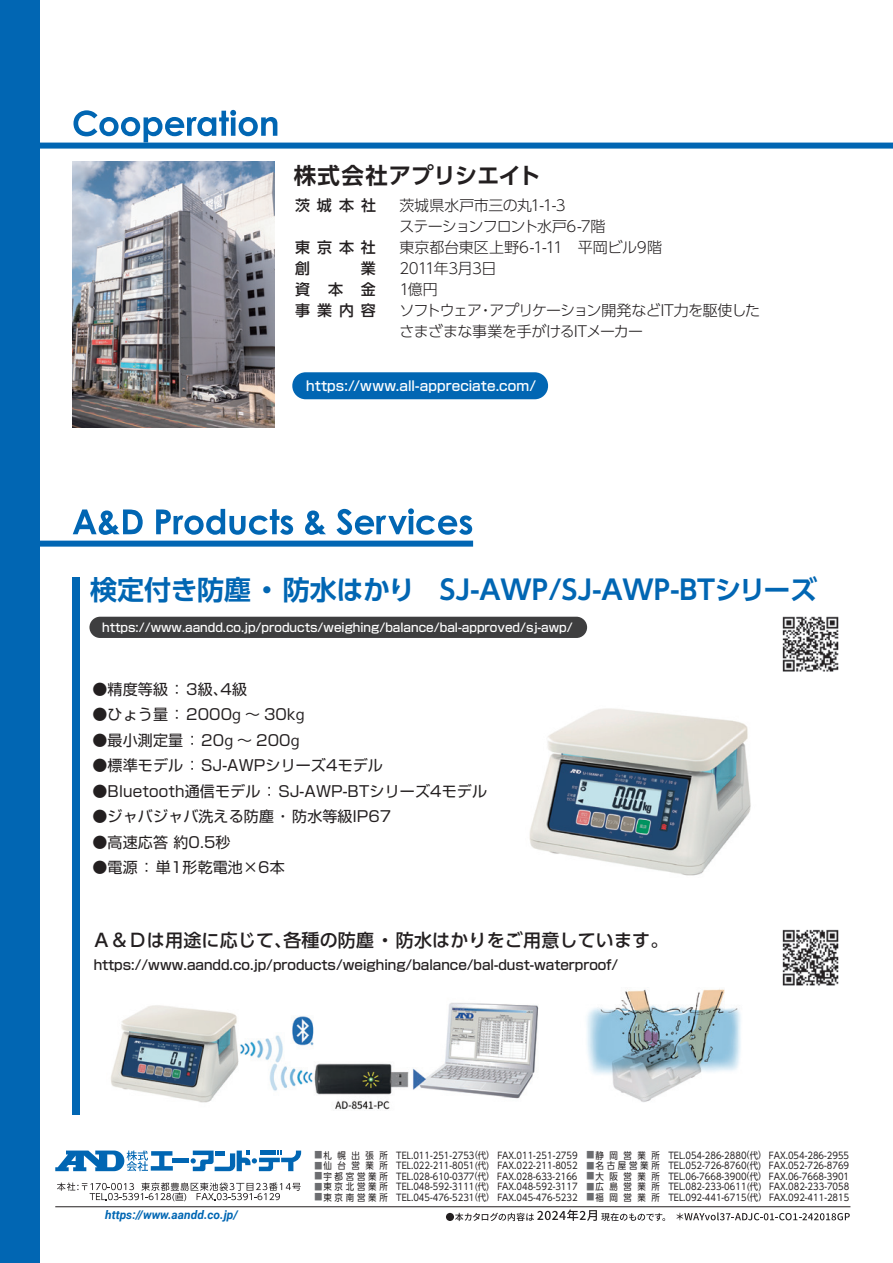
<style>
.page{position:relative;width:893px;height:1263px;background:#fff}
.page>*{position:absolute;margin:0;border:0;box-sizing:border-box;transform-origin:0 0}
.t1{font:700 27px "UD Shin Go Pro De";color:#0166b3}
.t2{font:700 22.5px "UD Shin Go Pro De";color:#231f20}
.t3{font:500 18px "UD Shin Go Pro";letter-spacing:.01em;color:#231f20}
.t4{font:15px "Shin Go Pro";letter-spacing:.01em;color:#231f20}
.t5{font:300 15px/21px "UD Shin Go Pro";letter-spacing:-.035em;color:#231f20}
.t6{font:500 15px/21px "UD Shin Go Pro";letter-spacing:.465em;color:#231f20}
.t7{font:500 13.5px "Shin Go Pro";color:#231f20}
.t8{font:500 13.5px "Shin Go Pro";letter-spacing:.01em;color:#fff}
.t9{font:500 12px "Shin Go Pro";color:#fff}
.t10{font:italic 700 12px "Roboto";color:#0166b3}
.t11{font:9.3px "UD Shin Go Pro";color:#231f20;scale:.91 1}
.s1{font-family:"Koz Go Pro"}
.s2{font-size:8.7px;color:#6c6d70}
</style>
<div class="page">
<div style="left:0;top:143px;width:893px;height:6px;background:#0166b3"></div>
<div style="left:0;top:541px;width:473px;height:6px;background:#0166b3"></div>
<div style="left:0;top:0;width:39px;height:1263px;background:#0166b3"></div>
<svg style="left:57px;top:1182px;width:244px;height:19px"></svg>
<hr style="left:55px;top:1206px;width:795px;height:1px;background:#231f20">
<div style="left:173px;top:1158px;width:16px;height:5px;background:#0166b3"></div>
<svg style="left:191px;top:1150px;width:110px;height:21px"></svg>
<svg style="left:55px;top:1150px;width:118px;height:21px"></svg>
<svg style="left:73px;top:110px;width:204px;height:32px"></svg>
<div style="left:446px;top:1213px;width:8px;height:8px;background:#231f20;border-radius:50%"></div>
<svg style="left:455px;top:1209px;width:210px;height:12px"></svg>
<svg style="left:676px;top:1212px;width:174px;height:8px"></svg>
<div style="left:292px;top:372px;width:256px;height:27px;background:#0166b3;border-radius:13px"></div>
<div style="left:72px;top:577px;width:8px;height:538px;background:#0166b3"></div>
<img style="left:72px;top:162px;width:203px;height:266px">
<div style="left:89px;top:617px;width:498px;height:21px;background:#3e3e3f;border-radius:11px"></div>
<img style="left:529px;top:708px;width:222px;height:168px">
<svg style="left:73px;top:509px;width:70px;height:26px"></svg>
<svg style="left:156px;top:509px;width:137px;height:26px"></svg>
<svg style="left:305px;top:510px;width:21px;height:25px"></svg>
<svg style="left:336px;top:508px;width:136px;height:27px"></svg>
<img style="left:111px;top:1002px;width:428px;height:108px">
<img style="left:587px;top:989px;width:154px;height:113px">
<img style="left:782px;top:616px;width:57px;height:56px">
<img style="left:782px;top:929px;width:57px;height:57px">
<h2 class="t2" style="left:294px;top:157px;width:249px">株式会社アプリシエイト</h2>
<h3 class="t6" style="left:295px;top:195px;width:82px">茨城本社</h3>
<h3 class="t6" style="left:295px;top:237px;width:82px">東京本社創</h3>
<h3 class="t5" style="left:399px;top:195px;width:362px">茨城県水戸市三の丸1-1-3<br>ステーションフロント水戸6-7階<br>東京都台東区上野6-1-11　平岡ビル9階<br>2011年3月3日<br>1億円<br>ソフトウェア・アプリケーション開発などIT力を駆使したさまざまな事業を手がけるITメーカー</h3>
<h3 class="t6" style="left:295px;top:258px;width:82px;text-align:justify;text-indent:66px">業資本金事業内容</h3>
<h3 class="t8" style="left:306px;top:375px;width:232px">https://www.all-appreciate.com/</h3>
<h1 class="t1" style="left:90px;top:568px;width:728px">検定付き防塵 ・ 防水はかり　SJ-AWP/SJ-AWP-BTシリーズ</h1>
<p class="t9" style="left:102px;top:617px;width:472px">https://www.aandd.co.jp/products/weighing/balance/bal-approved/sj-awp/</p>
<h3 class="t4" style="left:92px;top:676px;width:156px">●精度等級 ： 3級、4級</h3>
<h3 class="t4" style="left:92px;top:702px;width:214px">●ひょう量 ： 2000<span class="s1">g</span> ～ 30k<span class="s1">g</span></h3>
<h3 class="t4" style="left:92px;top:727px;width:209px">●最小測定量 ： 20<span class="s1">g</span> ～ 200<span class="s1">g</span></h3>
<h3 class="t4" style="left:92px;top:753px;width:292px">●標準モデル ： SJ-AWPシリーズ4モデル</h3>
<h3 class="t4" style="left:92px;top:778px;width:396px">●Bluetooth通信モデル ： SJ-AWP-BTシリーズ4モデル</h3>
<h3 class="t4" style="left:92px;top:804px;width:300px">●ジャバジャバ洗える防塵 ・ 防水等級IP67</h3>
<h3 class="t4" style="left:92px;top:829px;width:140px">●高速応答 約0.5秒</h3>
<h3 class="t4" style="left:92px;top:855px;width:194px">●電源 ： 単1形乾電池×6本</h3>
<h3 class="t3" style="left:92px;top:926px;width:577px">Ａ＆Ｄは用途に応じて、各種の防塵 ・ 防水はかりをご用意しています。</h3>
<h3 class="t7" style="left:94px;top:954px;width:526px">https://www.aandd.co.jp/products/weighing/balance/bal-dust-waterproof/</h3>
<p class="t10" style="left:105px;top:1206px;width:134px">https://www.aandd.co.jp/</p>
<p class="t11" style="left:315px;top:1147px;width:291px"><span class="s2">■</span>札 幌 出 張 所 TEL.011-251-2753(代) FAX.011-251-2759</p>
<p class="t11" style="left:315px;top:1158px;width:291px"><span class="s2">■</span>仙 台 営 業 所 TEL.022-211-8051(代) FAX.022-211-8052</p>
<p class="t11" style="left:315px;top:1168px;width:290px"><span class="s2">■</span>宇都宮営業所 TEL.028-610-0377(代) FAX.028-633-2166</p>
<p class="t11" style="left:315px;top:1179px;width:291px"><span class="s2">■</span>東京北営業所 TEL.048-592-3111(代) FAX.048-592-3117</p>
<p class="t11" style="left:315px;top:1189px;width:291px"><span class="s2">■</span>東京南営業所 TEL.045-476-5231(代) FAX.045-476-5232</p>
<p class="t11" style="left:587px;top:1147px;width:290px"><span class="s2">■</span>静 岡 営 業 所 TEL.054-286-2880(代) FAX.054-286-2955</p>
<p class="t11" style="left:587px;top:1158px;width:290px"><span class="s2">■</span>名古屋営業所 TEL.052-726-8760(代) FAX.052-726-8769</p>
<p class="t11" style="left:587px;top:1168px;width:290px"><span class="s2">■</span>大 阪 営 業 所 TEL.06-7668-3900(代) FAX.06-7668-3901</p>
<p class="t11" style="left:587px;top:1179px;width:290px"><span class="s2">■</span>広 島 営 業 所 TEL.082-233-0611(代) FAX.082-233-7058</p>
<p class="t11" style="left:587px;top:1189px;width:290px"><span class="s2">■</span>福 岡 営 業 所 TEL.092-441-6715(代) FAX.092-411-2815</p>
</div>
